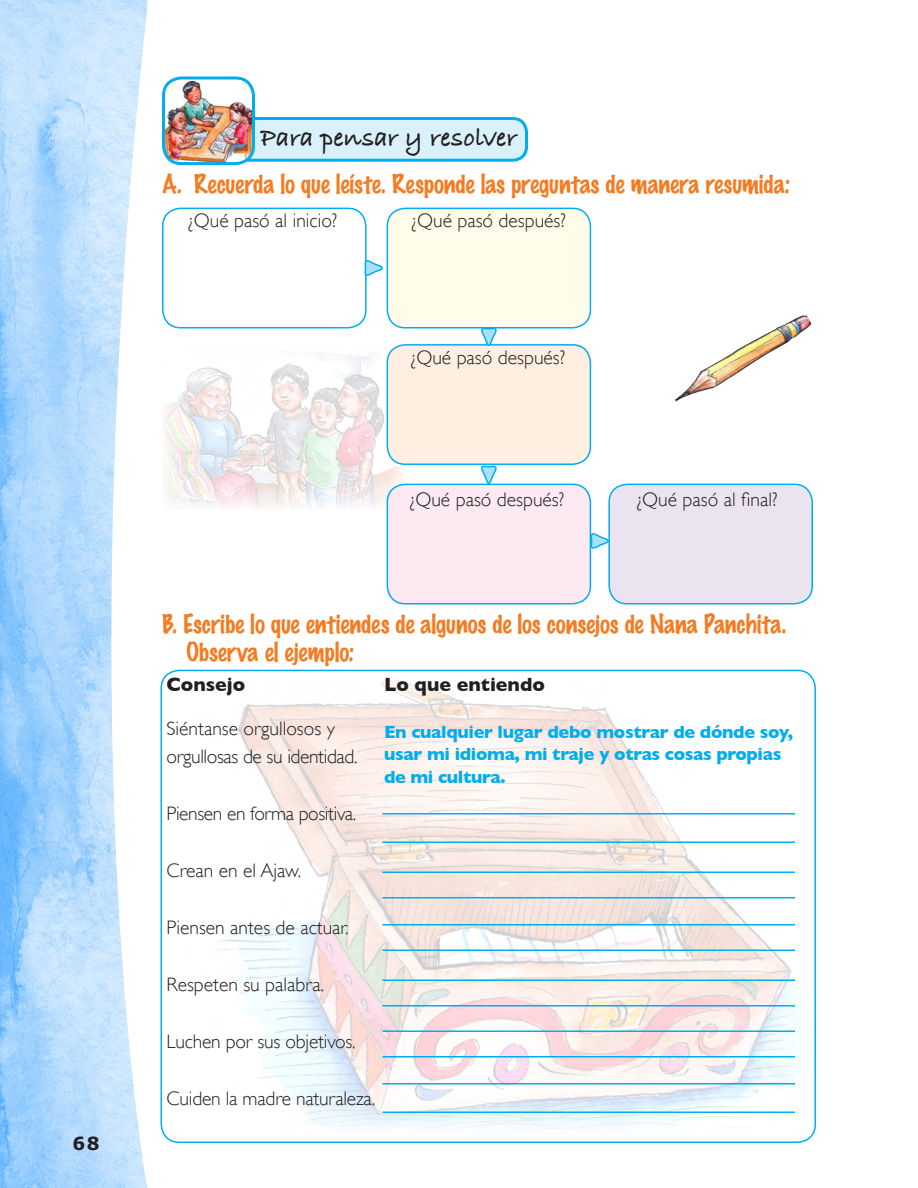
<style>
.page{position:relative;width:918px;height:1188px;background:#fff}
.page>*{position:absolute;margin:0;border:0;box-sizing:border-box;transform-origin:0 0}
.t1{font:27px "Bradley Hand ITCTT Bold";letter-spacing:-.005em;color:#231f20}
.t2{font:100 24px "Marker Felt";letter-spacing:-.005em;color:#f47b21}
.t3{font:300 19.5px/28.5px "Gill Sans";color:#231f20}
.t4{font:300 19.5px "Gill Sans";letter-spacing:-.02em;color:#231f20}
.t5{font:700 19.5px "Gill Sans";color:#231f20}
.t6{font:700 18px/22.5px "Gill Sans";letter-spacing:-.02em;color:#00aeef}
.t7{font:700 18px "Verdana";color:#231f20}
</style>
<div class="page">
<img style="left:0;top:0;width:148px;height:1188px">
<img style="left:165px;top:350px;width:250px;height:161px">
<div style="left:162px;top:208px;width:205px;height:120px;border:2px solid #00aeef;border-radius:18px"></div>
<div style="left:387px;top:208px;width:203px;height:120px;background:#fffde9;border-radius:18px"></div>
<div style="left:387px;top:208px;width:204px;height:120px;border:2px solid #00aeef;border-radius:18px"></div>
<div style="left:387px;top:345px;width:203px;height:119px;background:#feefe1;border-radius:18px"></div>
<div style="left:387px;top:344px;width:204px;height:121px;border:2px solid #00aeef;border-radius:18px"></div>
<div style="left:387px;top:484px;width:203px;height:120px;background:#fce9f1;border-radius:18px"></div>
<div style="left:387px;top:484px;width:204px;height:120px;border:2px solid #00aeef;border-radius:18px"></div>
<div style="left:609px;top:484px;width:203px;height:120px;background:#ece3f0;border-radius:18px"></div>
<div style="left:608px;top:484px;width:205px;height:120px;border:2px solid #00aeef;border-radius:18px"></div>
<svg style="left:364px;top:259px;width:19px;height:18px"></svg>
<svg style="left:590px;top:532px;width:21px;height:18px"></svg>
<svg style="left:480px;top:465px;width:18px;height:21px"></svg>
<svg style="left:480px;top:327px;width:18px;height:20px"></svg>
<img style="left:215px;top:674px;width:601px;height:462px">
<div style="left:160px;top:670px;width:656px;height:473px;border:2px solid #00aeef;border-radius:18px"></div>
<hr style="left:382px;top:813px;width:413px;height:1px;background:#00aeef">
<hr style="left:382px;top:842px;width:413px;height:1px;background:#00aeef">
<hr style="left:382px;top:872px;width:413px;height:1px;background:#00aeef">
<hr style="left:382px;top:897px;width:413px;height:1px;background:#00aeef">
<hr style="left:382px;top:924px;width:413px;height:2px;background:#00aeef">
<hr style="left:382px;top:950px;width:413px;height:1px;background:#00aeef">
<hr style="left:382px;top:980px;width:413px;height:1px;background:#00aeef">
<hr style="left:382px;top:1005px;width:413px;height:1px;background:#00aeef">
<hr style="left:382px;top:1030px;width:413px;height:2px;background:#00aeef">
<hr style="left:382px;top:1056px;width:413px;height:2px;background:#00aeef">
<hr style="left:382px;top:1083px;width:413px;height:1px;background:#00aeef">
<hr style="left:382px;top:1112px;width:413px;height:1px;background:#00aeef">
<img style="left:675px;top:315px;width:137px;height:87px">
<div style="left:237px;top:118px;width:289px;height:42px;background:#d9f1fb;border-radius:14px"></div>
<div style="left:235px;top:117px;width:293px;height:45px;border:3px solid #00aeef;border-radius:14px"></div>
<img style="left:166px;top:81px;width:87px;height:81px">
<div style="left:162px;top:76px;width:93px;height:89px;border:3px solid #00aeef;border-radius:18px"></div>
<p class="t7" style="left:73px;top:1132px;width:28px">68</p>
<p class="t1" style="left:261px;top:117px;width:258px">Para pensar y resolver</p>
<p class="t2" style="left:162px;top:172px;width:630px">A. Recuerda lo que leíste. Responde las preguntas de manera resumida:</p>
<p class="t3" style="left:188px;top:206px;width:151px">¿Qué pasó al inicio?</p>
<p class="t3" style="left:412px;top:206px;width:156px">¿Qué pasó después?</p>
<p class="t3" style="left:411px;top:343px;width:156px">¿Qué pasó después?</p>
<p class="t3" style="left:410px;top:485px;width:156px">¿Qué pasó después?</p>
<p class="t3" style="left:637px;top:485px;width:142px">¿Qué pasó al final?</p>
<p class="t2" style="left:162px;top:612px;width:626px">B. Escribe lo que entiendes de algunos de los consejos de Nana Panchita.</p>
<p class="t2" style="left:186px;top:641px;width:170px">Observa el ejemplo:</p>
<p class="t5" style="left:166px;top:673px;width:80px">Consejo</p>
<p class="t3" style="left:166px;top:714px;width:193px">Siéntanse orgullosos y orgullosas de su identidad.</p>
<p class="t4" style="left:166px;top:802px;width:191px">Piensen en forma positiva.</p>
<p class="t3" style="left:166px;top:857px;width:136px">Crean en el Ajaw.</p>
<p class="t3" style="left:166px;top:914px;width:184px">Piensen antes de actuar.</p>
<p class="t5" style="left:384px;top:673px;width:162px">Lo que entiendo</p>
<p class="t6" style="left:384px;top:720px;width:411px">En cualquier lugar debo mostrar de dónde soy, usar mi idioma, mi traje y otras cosas propias de mi cultura.</p>
<p class="t3" style="left:166px;top:971px;width:159px">Respeten su palabra.</p>
<p class="t3" style="left:166px;top:1028px;width:191px">Luchen por sus objetivos.</p>
<p class="t3" style="left:166px;top:1085px;width:210px">Cuiden la madre naturaleza.</p>
</div>
